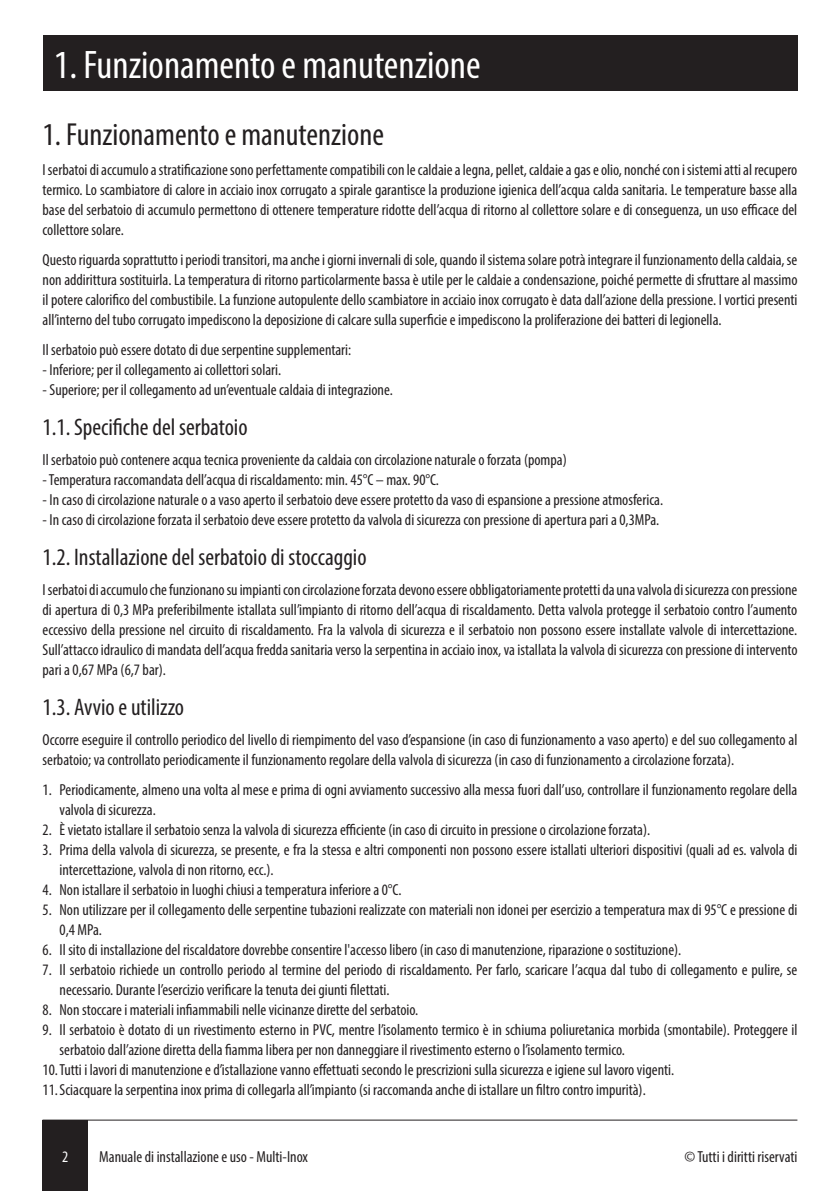
<style>
.page{position:relative;width:840px;height:1191px;background:#fff}
.page>*{position:absolute;margin:0;border:0;box-sizing:border-box;transform-origin:0 0}
.t1{font:condensed 40px "Myriad Pro";color:#fff}
.t2{font:condensed 32px "Myriad Pro";color:#231f20}
.t3{font:condensed 24px "Myriad Pro";color:#231f20}
.t4{font:condensed 16px/20px "Myriad Pro";color:#231f20}
.t5{font:condensed 16px "Myriad Pro";color:#fff}
</style>
<div class="page">
<hr style="left:43px;top:1119px;width:754px;height:1px;background:#231f20">
<div style="left:43px;top:1120px;width:45px;height:71px;background:#231f20"></div>
<div style="left:43px;top:35px;width:754px;height:56px;background:#231f20"></div>
<h1 class="t1" style="left:54px;top:41px;width:428px">1. Funzionamento e manutenzione</h1>
<h2 class="t2" style="left:43px;top:115px;width:343px">1. Funzionamento e manutenzione</h2>
<p class="t4" style="left:43px;top:160px;width:756px;text-align:justify">I serbatoi di accumulo a stratificazione sono perfettamente compatibili con le caldaie a legna, pellet, caldaie a gas e olio, nonché con i sistemi atti al recupero termico. Lo scambiatore di calore in acciaio inox corrugato a spirale garantisce la produzione igienica dell’acqua calda sanitaria. Le temperature basse alla base del serbatoio di accumulo permettono di ottenere temperature ridotte dell’acqua di ritorno al collettore solare e di conseguenza, un uso efficace del collettore solare.</p>
<p class="t4" style="left:43px;top:250px;width:756px;text-align:justify">Questo riguarda soprattutto i periodi transitori, ma anche i giorni invernali di sole, quando il sistema solare potrà integrare il funzionamento della caldaia, se non addirittura sostituirla. La temperatura di ritorno particolarmente bassa è utile per le caldaie a condensazione, poiché permette di sfruttare al massimo il potere calorifico del combustibile. La funzione autopulente dello scambiatore in acciaio inox corrugato è data dall’azione della pressione. I vortici presenti all’interno del tubo corrugato impediscono la deposizione di calcare sulla superficie e impediscono la proliferazione dei batteri di legionella.</p>
<p class="t4" style="left:43px;top:340px;width:310px">Il serbatoio può essere dotato di due serpentine supplementari:</p>
<p class="t4" style="left:43px;top:360px;width:240px">- Inferiore; per il collegamento ai collettori solari.</p>
<p class="t4" style="left:43px;top:380px;width:351px">- Superiore; per il collegamento ad un’eventuale caldaia di integrazione.</p>
<h3 class="t3" style="left:43px;top:413px;width:206px">1.1. Specifiche del serbatoio</h3>
<p class="t4" style="left:43px;top:450px;width:525px">Il serbatoio può contenere acqua tecnica proveniente da caldaia con circolazione naturale o forzata (pompa)</p>
<p class="t4" style="left:43px;top:470px;width:398px">- Temperatura raccomandata dell’acqua di riscaldamento: min. 45°C – max. 90°C.</p>
<p class="t4" style="left:43px;top:490px;width:621px">- In caso di circolazione naturale o a vaso aperto il serbatoio deve essere protetto da vaso di espansione a pressione atmosferica.</p>
<p class="t4" style="left:43px;top:510px;width:618px">- In caso di circolazione forzata il serbatoio deve essere protetto da valvola di sicurezza con pressione di apertura pari a 0,3MPa.</p>
<h3 class="t3" style="left:43px;top:543px;width:325px">1.2. Installazione del serbatoio di stoccaggio</h3>
<p class="t4" style="left:43px;top:580px;width:756px;text-align:justify">I serbatoi di accumulo che funzionano su impianti con circolazione forzata devono essere obbligatoriamente protetti da una valvola di sicurezza con pressione di apertura di 0,3 MPa preferibilmente istallata sull’impianto di ritorno dell’acqua di riscaldamento. Detta valvola protegge il serbatoio contro l’aumento eccessivo della pressione nel circuito di riscaldamento. Fra la valvola di sicurezza e il serbatoio non possono essere installate valvole di intercettazione.<br>Sull’attacco idraulico di mandata dell’acqua fredda sanitaria verso la serpentina in acciaio inox, va istallata la valvola di sicurezza con pressione di intervento pari a 0,67 MPa (6,7 bar).</p>
<h3 class="t3" style="left:43px;top:693px;width:143px">1.3. Avvio e utilizzo</h3>
<p class="t4" style="left:43px;top:730px;width:756px">Occorre eseguire il controllo periodico del livello di riempimento del vaso d’espansione (in caso di funzionamento a vaso aperto) e del suo collegamento al serbatoio; va controllato periodicamente il funzionamento regolare della valvola di sicurezza (in caso di funzionamento a circolazione forzata).</p>
<p class="t4" style="left:60px;top:780px;width:738px;text-indent:-17px">1. Periodicamente, almeno una volta al mese e prima di ogni avviamento successivo alla messa fuori dall’uso, controllare il funzionamento regolare della valvola di sicurezza.</p>
<p class="t4" style="left:43px;top:820px;width:609px">2. È vietato istallare il serbatoio senza la valvola di sicurezza efficiente (in caso di circuito in pressione o circolazione forzata).</p>
<p class="t4" style="left:60px;top:840px;width:739px;text-indent:-17px">3. Prima della valvola di sicurezza, se presente, e fra la stessa e altri componenti non possono essere istallati ulteriori dispositivi (quali ad es. valvola di intercettazione, valvola di non ritorno, ecc.).</p>
<p class="t4" style="left:43px;top:879px;width:360px">4. Non istallare il serbatoio in luoghi chiusi a temperatura inferiore a 0°C.</p>
<p class="t4" style="left:60px;top:899px;width:739px;text-indent:-17px">5. Non utilizzare per il collegamento delle serpentine tubazioni realizzate con materiali non idonei per esercizio a temperatura max di 95°C e pressione di<br>0,4 MPa.</p>
<p class="t4" style="left:43px;top:939px;width:640px">6. Il sito di installazione del riscaldatore dovrebbe consentire l'accesso libero (in caso di manutenzione, riparazione o sostituzione).</p>
<p class="t4" style="left:60px;top:959px;width:738px;text-indent:-17px">7. Il serbatoio richiede un controllo periodo al termine del periodo di riscaldamento. Per farlo, scaricare l’acqua dal tubo di collegamento e pulire, se necessario. Durante l’esercizio verificare la tenuta dei giunti filettati.</p>
<p class="t4" style="left:43px;top:999px;width:377px">8. Non stoccare i materiali infiammabili nelle vicinanze dirette del serbatoio.</p>
<p class="t4" style="left:43px;top:1019px;width:756px">9. Il serbatoio è dotato di un rivestimento esterno in PVC, mentre l’isolamento termico è in schiuma poliuretanica morbida (smontabile). Proteggere il</p>
<p class="t4" style="left:60px;top:1039px;width:566px">serbatoio dall’azione diretta della fiamma libera per non danneggiare il rivestimento esterno o l’isolamento termico.</p>
<p class="t4" style="left:43px;top:1059px;width:632px">10.Tutti i lavori di manutenzione e d’istallazione vanno effettuati secondo le prescrizioni sulla sicurezza e igiene sul lavoro vigenti.</p>
<p class="t4" style="left:43px;top:1079px;width:604px">11.Sciacquare la serpentina inox prima di collegarla all’impianto (si raccomanda anche di istallare un filtro contro impurità).</p>
<p class="t5" style="left:62px;top:1146px;width:8px">2</p>
<p class="t4" style="left:99px;top:1146px;width:210px">Manuale di installazione e uso - Multi-Inox</p>
<p class="t4" style="left:684px;top:1146px;width:114px">© Tutti i diritti riservati</p>
</div>
